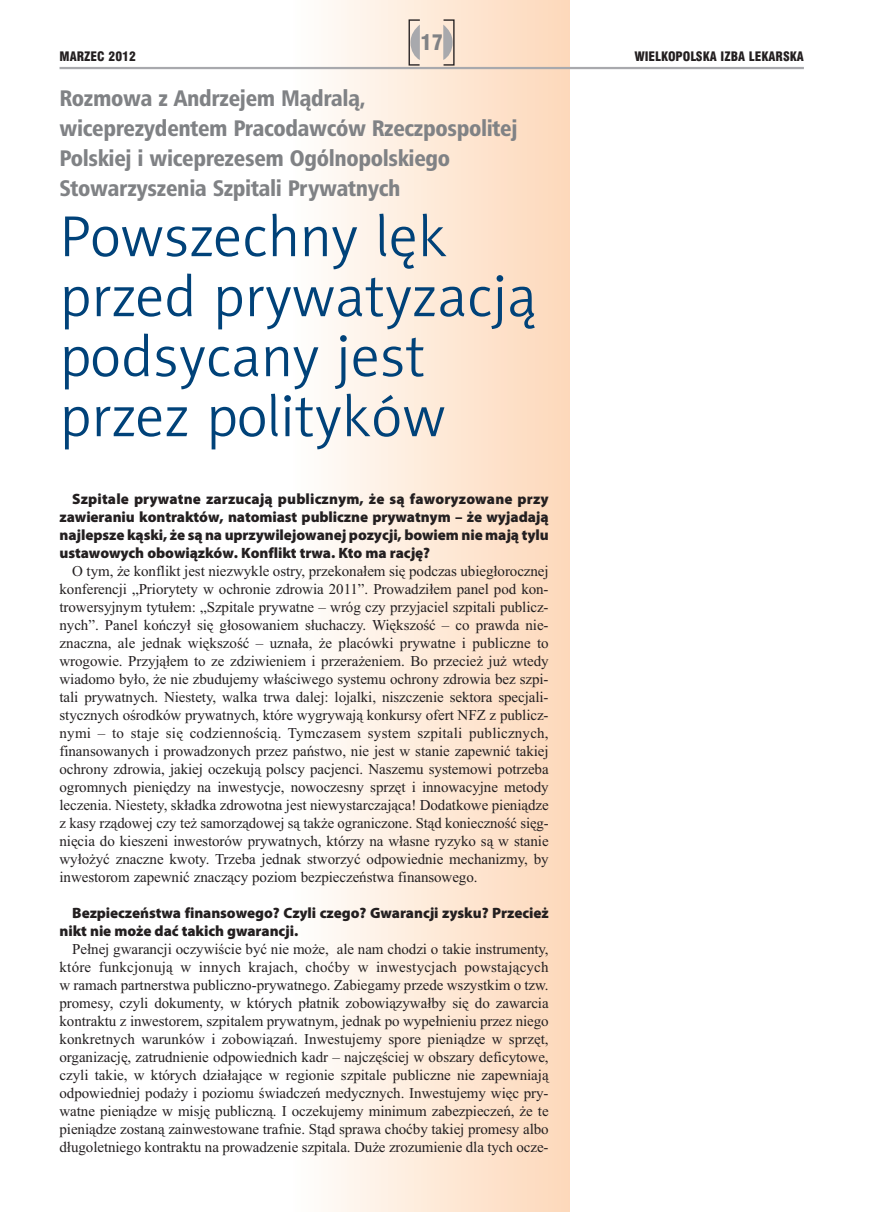
<style>
.page{position:relative;width:872px;height:1212px;background:#fff}
.page>*{position:absolute;margin:0;border:0;box-sizing:border-box;transform-origin:0 0}
.t1{font:58.5px/60px "Naomi Sans EFNTT Light";color:#004279}
.t2{font:22.5px/30px "Humnst 777 Blk Cn EU";letter-spacing:-.015em;color:#808285}
.t3{font:21px "Swis 721 Blk Cn EU";color:#808285}
.t4{font:15px/18px "Times New Roman";letter-spacing:-.005em;color:#231f20;text-align:justify}
.t5{font:900 15px/18px "Myriad Pro";letter-spacing:-.005em;color:#231f20;text-align:justify}
.t6{font:12.75px "Swis 721 Blk Cn EU";color:#231f20}
</style>
<div class="page">
<div style="left:293px;top:0;width:277px;height:1212px;background:linear-gradient(to right,#fefefc,#fdd8b9)"></div>
<svg style="left:408px;top:19px;width:46px;height:47px;background:#dccec2"></svg>
<hr style="left:60px;top:67px;width:744px;height:2px;background:#a8a9ad">
<h3 class="t3" style="left:420px;top:30px;width:24px">17</h3>
<p class="t6" style="left:60px;top:48px;width:78px">MARZEC 2012</p>
<p class="t6" style="left:634px;top:48px;width:171px">WIELKOPOLSKA IZBA LEKARSKA</p>
<h2 class="t2" style="left:60px;top:83px;width:459px">Rozmowa z Andrzejem Mądralą, wiceprezydentem Pracodawców Rzeczpospolitej Polskiej i wiceprezesem Ogólnopolskiego Stowarzyszenia Szpitali Prywatnych</h2>
<h1 class="t1" style="left:60px;top:206px;width:479px">Powszechny lęk przed prywatyzacją podsycany jest przez polityków</h1>
<p class="t5" style="left:60px;top:491px;width:490px;text-indent:13px">Szpitale prywatne zarzucają publicznym, że są faworyzowane przy zawieraniu kontraktów, natomiast publiczne prywatnym – że wyjadają najlepsze kąski, że są na uprzywilejowanej pozycji, bowiem nie mają tylu ustawowych obowiązków. Konflikt trwa. Kto ma rację?</p>
<p class="t4" style="left:60px;top:562px;width:490px;text-indent:13px">O tym, że konflikt jest niezwykle ostry, przekonałem się podczas ubiegłorocznej konferencji „Priorytety w ochronie zdrowia 2011”. Prowadziłem panel pod kon&shy;trowersyjnym tytułem: „Szpitale prywatne – wróg czy przyjaciel szpitali publicz&shy;nych”. Panel kończył się głosowaniem słuchaczy. Większość – co prawda nie&shy;znaczna, ale jednak większość – uznała, że placówki prywatne i publiczne to wrogowie. Przyjąłem to ze zdziwieniem i przerażeniem. Bo przecież już wtedy wiadomo było, że nie zbudujemy właściwego systemu ochrony zdrowia bez szpi&shy;tali prywatnych. Niestety, walka trwa dalej: lojalki, niszczenie sektora specjali&shy;stycznych ośrodków prywatnych, które wygrywają konkursy ofert NFZ z publicz&shy;nymi – to staje się codziennością. Tymczasem system szpitali publicznych, finansowanych i prowadzonych przez państwo, nie jest w stanie zapewnić takiej ochrony zdrowia, jakiej oczekują polscy pacjenci. Naszemu systemowi potrzeba ogromnych pieniędzy na inwestycje, nowoczesny sprzęt i innowacyjne metody leczenia. Niestety, składka zdrowotna jest niewystarczająca! Dodatkowe pieniądze z kasy rządowej czy też samorządowej są także ograniczone. Stąd konieczność sięg&shy;nięcia do kieszeni inwestorów prywatnych, którzy na własne ryzyko są w stanie wyłożyć znaczne kwoty. Trzeba jednak stworzyć odpowiednie mechanizmy, by inwestorom zapewnić znaczący poziom bezpieczeństwa finansowego.</p>
<p class="t5" style="left:60px;top:905px;width:490px;text-indent:13px">Bezpieczeństwa finansowego? Czyli czego? Gwarancji zysku? Przecież nikt nie może dać takich gwarancji.</p>
<p class="t4" style="left:60px;top:940px;width:490px;text-indent:13px">Pełnej gwarancji oczywiście być nie może, ale nam chodzi o takie instrumenty, które funkcjonują w innych krajach, choćby w inwestycjach powstających w ramach partnerstwa publiczno-prywatnego. Zabiegamy przede wszystkim o tzw. promesy, czyli dokumenty, w których płatnik zobowiązywałby się do zawarcia kontraktu z inwestorem, szpitalem prywatnym, jednak po wypełnieniu przez niego konkretnych warunków i zobowiązań. Inwestujemy spore pieniądze w sprzęt, organizację, zatrudnienie odpowiednich kadr – najczęściej w obszary deficytowe, czyli takie, w których działające w regionie szpitale publiczne nie zapewniają odpowiedniej podaży i poziomu świadczeń medycznych. Inwestujemy więc pry&shy;watne pieniądze w misję publiczną. I oczekujemy minimum zabezpieczeń, że te pieniądze zostaną zainwestowane trafnie. Stąd sprawa choćby takiej promesy albo długoletniego kontraktu na prowadzenie szpitala. Duże zrozumienie dla tych ocze-</p>
</div>
